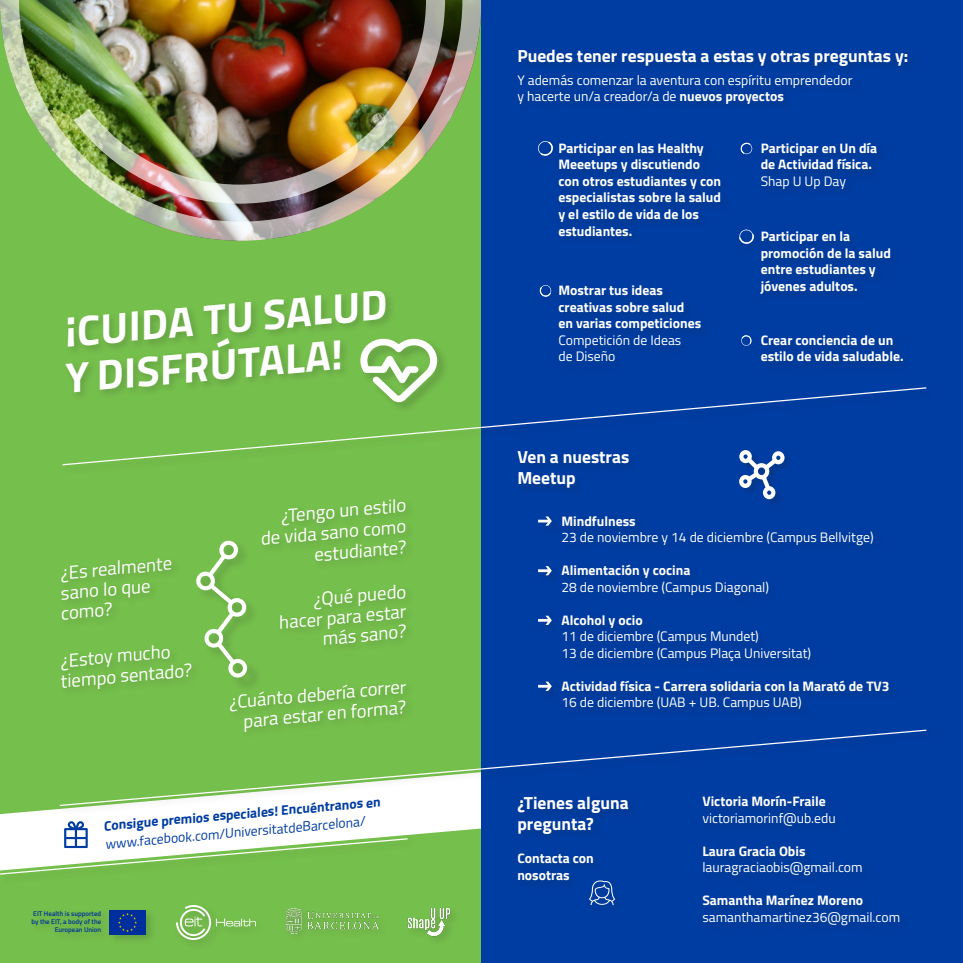
<style>
.page{position:relative;width:963px;height:963px;background:#fff}
.page>*{position:absolute;margin:0;border:0;box-sizing:border-box;transform-origin:0 0}
.t1{font:700 42.5px "Titillium";color:#fff}
.t2{font:18.75px "Titillium";color:#fff}
.t3{font:700 17.5px/21px "Titillium";color:#fff}
.t4{font:700 13.75px/16.5px "Titillium";color:#fff}
.t5{font:13.75px/16.5px "Titillium";color:#fff}
.t6{font:13.75px "Titillium";color:#003da2}
.t7{font:700 13.75px "Titillium";color:#003da2}
.t8{font:600 6.88px/8.2px "Titillium";color:#039;text-align:right}
.s1{font-weight:700}
</style>
<div class="page">
<div style="left:0;top:0;width:481px;height:963px;background:#75bf4c"></div>
<img style="left:0;top:0;width:481px;height:241px">
<img style="left:73px;top:0;width:373px;height:205px">
<svg style="left:0;top:809px;width:481px;height:26px;background:#f0f8ec"></svg>
<div style="left:107px;top:908px;width:50px;height:37px;background:#231f20;opacity:.2"></div>
<img style="left:112px;top:910px;width:34px;height:24px">
<div style="left:30px;top:908px;width:82px;height:35px;background:#72b94a"></div>
<img style="left:176px;top:905px;width:79px;height:34px">
<div style="left:65px;top:288px;width:331px;height:69px;background:#231f20;opacity:.2"></div>
<div style="left:221px;top:646px;width:41px;height:47px;background:#231f20;opacity:.2"></div>
<svg style="left:196px;top:540px;width:52px;height:138px"></svg>
<div style="left:481px;top:0;width:481px;height:963px;background:#003da2"></div>
<svg style="left:538px;top:516px;width:14px;height:10px"></svg>
<svg style="left:538px;top:566px;width:14px;height:9px"></svg>
<svg style="left:538px;top:616px;width:14px;height:9px"></svg>
<svg style="left:538px;top:681px;width:14px;height:10px"></svg>
<div style="left:739px;top:450px;width:53px;height:57px;background:#231f20;opacity:.2"></div>
<div style="left:516px;top:47px;width:401px;height:29px;background:#003c9e"></div>
<div style="left:535px;top:139px;width:196px;height:107px;background:#003c9e"></div>
<svg style="left:538px;top:141px;width:15px;height:15px"></svg>
<div style="left:537px;top:283px;width:174px;height:89px;background:#003c9e"></div>
<svg style="left:539px;top:285px;width:12px;height:12px"></svg>
<svg style="left:740px;top:142px;width:12px;height:12px"></svg>
<svg style="left:739px;top:229px;width:15px;height:15px"></svg>
<div style="left:58px;top:766px;width:433px;height:50px;background:#fff"></div>
<svg style="left:589px;top:880px;width:26px;height:25px"></svg>
<img style="left:407px;top:907px;width:43px;height:32px">
<img style="left:286px;top:908px;width:92px;height:25px">
<div style="left:259px;top:520px;width:157px;height:35px;background:#73bb4a"></div>
<div style="left:312px;top:537px;width:103px;height:34px;background:#73bb4a"></div>
<div style="left:277px;top:604px;width:139px;height:35px;background:#73bb4a"></div>
<div style="left:242px;top:697px;width:173px;height:44px;background:#72ba4a"></div>
<div style="left:59px;top:660px;width:142px;height:38px;background:#73bb4a"></div>
<div style="left:59px;top:579px;width:101px;height:31px;background:#73bb4a"></div>
<div style="left:59px;top:599px;width:63px;height:31px;background:#73bb4b"></div>
<div style="left:321px;top:622px;width:94px;height:32px;background:#73bb4a"></div>
<svg style="left:0;top:821px;width:409px;height:54px"></svg>
<svg style="left:62px;top:335px;width:865px;height:164px"></svg>
<div style="left:479px;top:727px;width:457px;height:53px;background:#003da2"></div>
<svg style="left:58px;top:729px;width:869px;height:78px"></svg>
<p class="t1" style="left:61px;top:300px;width:325px;rotate:-5deg">¡CUIDA TU SALUD</p>
<p class="t1" style="left:61px;top:346px;width:280px;rotate:-5deg">Y DISFRÚTALA!</p>
<p class="t2" style="left:59px;top:559px;width:113px;rotate:-5deg">¿Es realmente</p>
<p class="t2" style="left:59px;top:579px;width:91px;rotate:-5deg">sano lo que</p>
<p class="t2" style="left:59px;top:600px;width:53px;rotate:-5deg">como?</p>
<p class="t2" style="left:59px;top:647px;width:112px;rotate:-5deg">¿Estoy mucho</p>
<p class="t2" style="left:59px;top:667px;width:133px;rotate:-5deg">tiempo sentado?</p>
<p class="t2" style="left:279px;top:502px;width:127px;rotate:-5deg">¿Tengo un estilo</p>
<p class="t2" style="left:259px;top:525px;width:147px;rotate:-5deg">de vida sano como</p>
<p class="t2" style="left:313px;top:541px;width:94px;rotate:-5deg">estudiante?</p>
<p class="t2" style="left:312px;top:585px;width:94px;rotate:-5deg">¿Qué puedo</p>
<p class="t2" style="left:277px;top:609px;width:129px;rotate:-5deg">hacer para estar</p>
<p class="t2" style="left:321px;top:625px;width:85px;rotate:-5deg">más sano?</p>
<p class="t2" style="left:228px;top:688px;width:179px;rotate:-5deg">¿Cuánto debería correr</p>
<p class="t2" style="left:242px;top:707px;width:165px;rotate:-5deg">para estar en forma?</p>
<p class="t7" style="left:103px;top:815px;width:279px;rotate:-5deg">Consigue premios especiales! Encuéntranos en</p>
<p class="t6" style="left:104px;top:833px;width:262px;rotate:-5deg">www.facebook.com/UniversitatdeBarcelona/</p>
<p class="t8" style="left:32px;top:908px;width:71px">EIT Health is supported by the EIT, a body of the<br>European Union</p>
<p class="t3" style="left:517px;top:44px;width:392px">Puedes tener respuesta a estas y otras preguntas y:</p>
<p class="t5" style="left:517px;top:71px;width:336px">Y además comenzar la aventura con espíritu emprendedor y hacerte un/a creador/a de <span class="s1">nuevos proyectos</span></p>
<p class="t4" style="left:558px;top:139px;width:164px">Participar en las Healthy<br>Meeetups y discutiendo con otros estudiantes y con especialistas sobre la salud y el estilo de vida de los estudiantes.</p>
<p class="t4" style="left:760px;top:139px;width:118px">Participar en Un día de Actividad física.</p>
<p class="t5" style="left:760px;top:172px;width:87px">Shap U Up Day</p>
<p class="t4" style="left:760px;top:228px;width:132px">Participar en la promoción de la salud entre estudiantes y jóvenes adultos.</p>
<p class="t4" style="left:558px;top:282px;width:127px">Mostrar tus ideas creativas sobre salud</p>
<p class="t4" style="left:558px;top:315px;width:144px">en varias competiciones</p>
<p class="t5" style="left:558px;top:331px;width:124px">Competición de Ideas</p>
<p class="t5" style="left:558px;top:348px;width:59px">de Diseño</p>
<p class="t4" style="left:760px;top:331px;width:144px">Crear conciencia de un estilo de vida saludable.</p>
<p class="t3" style="left:517px;top:446px;width:113px">Ven a nuestras</p>
<p class="t3" style="left:517px;top:467px;width:60px">Meetup</p>
<p class="t4" style="left:561px;top:512px;width:76px">Mindfulness</p>
<p class="t5" style="left:561px;top:528px;width:314px">23 de noviembre y 14 de diciembre (Campus Bellvitge)</p>
<p class="t4" style="left:561px;top:561px;width:130px">Alimentación y cocina</p>
<p class="t5" style="left:561px;top:578px;width:209px">28 de noviembre (Campus Diagonal)</p>
<p class="t4" style="left:561px;top:611px;width:83px">Alcohol y ocio</p>
<p class="t5" style="left:561px;top:627px;width:199px">11 de diciembre (Campus Mundet)</p>
<p class="t5" style="left:561px;top:644px;width:251px">13 de diciembre (Campus Plaça Universitat)</p>
<p class="t4" style="left:561px;top:677px;width:329px">Actividad física - Carrera solidaria con la Marató de TV3</p>
<p class="t5" style="left:561px;top:693px;width:242px">16 de diciembre (UAB + UB. Campus UAB)</p>
<p class="t3" style="left:517px;top:791px;width:113px">¿Tienes alguna pregunta?</p>
<p class="t4" style="left:517px;top:849px;width:78px">Contacta con nosotras</p>
<p class="t4" style="left:702px;top:792px;width:125px">Victoria Morín-Fraile</p>
<p class="t5" style="left:702px;top:809px;width:135px">victoriamorinf@ub.edu</p>
<p class="t4" style="left:702px;top:842px;width:105px">Laura Gracia Obis</p>
<p class="t5" style="left:702px;top:858px;width:162px">lauragraciaobis@gmail.com</p>
<p class="t4" style="left:702px;top:891px;width:162px">Samantha Marínez Moreno</p>
<p class="t5" style="left:702px;top:908px;width:199px">samanthamartinez36@gmail.com</p>
</div>
